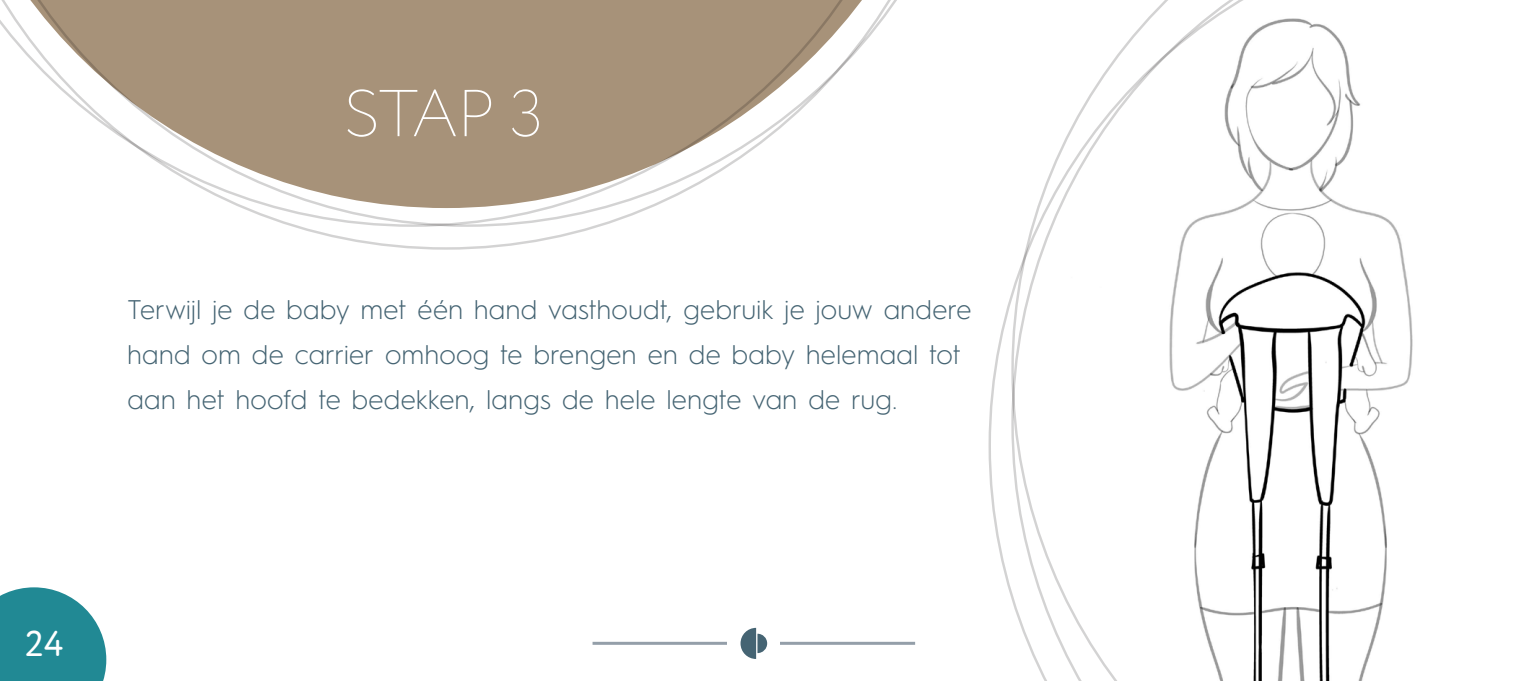
<style>
.page{position:relative;width:1531px;height:681px;background:#fff}
.page>*{position:absolute;margin:0;border:0;box-sizing:border-box;transform-origin:0 0}
.t1{font:200 66px "Circe";color:#fff}
.t2{font:36px "Circe Rounded";color:#fff}
.t3{font:300 27px/45px "Hurme Geometric Sans 1";letter-spacing:.015em;color:#456473}
</style>
<div class="page">
<svg style="left:0;top:587px;width:106px;height:93px;background:#3c97a1"></svg>
<hr style="left:592px;top:641px;width:323px;height:3px;background:#949fa9">
<div style="left:727px;top:620px;width:53px;height:47px;background:#fff"></div>
<svg style="left:740px;top:627px;width:27px;height:31px"></svg>
<img style="left:1280px;top:18px;width:133px;height:662px">
<svg style="left:0;top:0;width:897px;height:250px"></svg>
<svg style="left:988px;top:0;width:292px;height:680px"></svg>
<h1 class="t1" style="left:344px;top:70px;width:202px">STAP 3</h1>
<p class="t3" style="left:128px;top:285px;width:845px">Terwijl je de baby met één hand vasthoudt, gebruik je jouw andere hand om de carrier omhoog te brengen en de baby helemaal tot aan het hoofd te bedekken, langs de hele lengte van de rug.</p>
<h2 class="t2" style="left:26px;top:622px;width:40px">24</h2>
</div>
